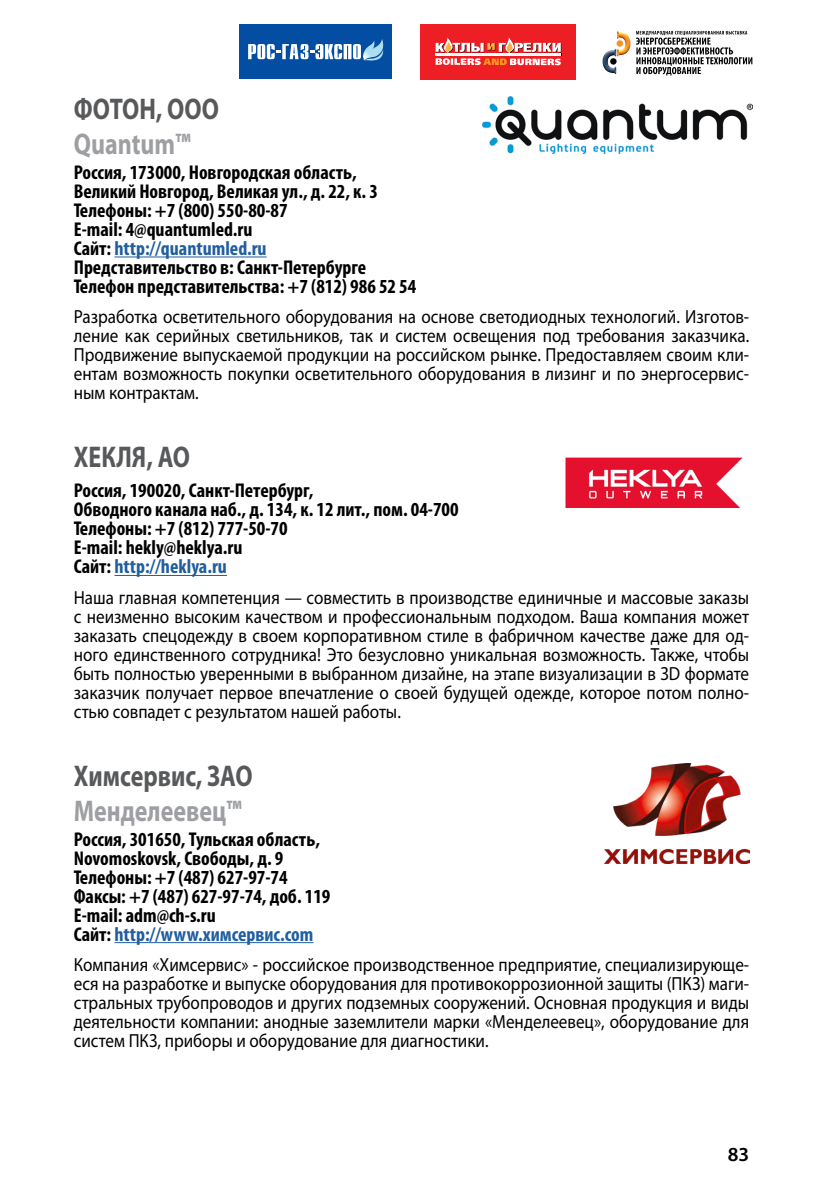
<style>
.page{position:relative;width:823px;height:1191px;background:#fff}
.page>*{position:absolute;margin:0;border:0;box-sizing:border-box;transform-origin:0 0}
.t1{font:700 30px "Myriad Pro";color:#58595b;scale:.8 1}
.t2{font:700 30px "Myriad Pro";color:#9d9fa2;scale:.8 1}
.t3{font:700 condensed 20px/19px "Myriad Pro";color:#000}
.t4{font:600 20px "Myriad Pro";color:#000}
.t5{font:19px/19px "Myriad Pro";color:#000;text-align:justify;scale:.9 1}
.s1{color:#215e9e}
</style>
<div class="page">
<div style="left:239px;top:25px;width:152px;height:54px;background:#034ea2"></div>
<svg style="left:248px;top:39px;width:135px;height:22px"></svg>
<div style="left:420px;top:25px;width:156px;height:55px;background:#ed1e24"></div>
<svg style="left:435px;top:37px;width:126px;height:28px"></svg>
<img style="left:602px;top:48px;width:14px;height:26px">
<img style="left:616px;top:31px;width:14px;height:25px">
<div style="left:616px;top:40px;width:6px;height:7px;background:#f79421;border-radius:50%"></div>
<svg style="left:609px;top:58px;width:7px;height:7px"></svg>
<svg style="left:636px;top:31px;width:116px;height:45px"></svg>
<hr style="left:114px;top:256px;width:152px;height:1px;background:#215e9e">
<hr style="left:114px;top:575px;width:113px;height:1px;background:#215e9e">
<hr style="left:114px;top:942px;width:199px;height:1px;background:#215e9e">
<img style="left:565px;top:457px;width:178px;height:50px">
<img style="left:604px;top:763px;width:144px;height:100px">
<img style="left:482px;top:96px;width:270px;height:57px">
<h1 class="t1" style="left:74px;top:89px;width:183px">ФОТОН, ООО</h1>
<h1 class="t2" style="left:74px;top:125px;width:148px">Quantum™</h1>
<p class="t3" style="left:74px;top:162px;width:344px">Россия, 173000, Новгородская область, Великий Новгород, Великая ул., д. 22, к. 3<br>Телефоны: +7 (800) 550-80-87<br>E-mail: 4@quantumled.ru<br>Сайт: <span class="s1">http://quantumled.ru<br></span>Представительство в: Санкт-Петербурге Телефон представительства: +7 (812) 986 52 54</p>
<p class="t5" style="left:74px;top:307px;width:751px">Разработка осветительного оборудования на основе светодиодных технологий. Изготов&shy;ление как серийных светильников, так и систем освещения под требования заказчика.<br>Продвижение выпускаемой продукции на российском рынке. Предоставляем своим кли&shy;ентам возможность покупки осветительного оборудования в лизинг и по энергосервис&shy;ным контрактам.</p>
<h1 class="t1" style="left:74px;top:437px;width:147px">ХЕКЛЯ, АО</h1>
<p class="t3" style="left:74px;top:481px;width:386px">Россия, 190020, Санкт-Петербург,<br>Обводного канала наб., д. 134, к. 12 лит., пом. 04-700<br>Телефоны: +7 (812) 777-50-70<br>E-mail: hekly@heklya.ru<br>Сайт: <span class="s1">http://heklya.ru</span></p>
<p class="t5" style="left:74px;top:587px;width:751px">Наша главная компетенция — совместить в производстве единичные и массовые заказы с неизменно высоким качеством и профессиональным подходом. Ваша компания может заказать спецодежду в своем корпоративном стиле в фабричном качестве даже для од&shy;ного единственного сотрудника! Это безусловно уникальная возможность. Также, чтобы быть полностью уверенными в выбранном дизайне, на этапе визуализации в ЗD формате заказчик получает первое впечатление о своей будущей одежде, которое потом полно&shy;стью совпадет с результатом нашей работы.</p>
<h1 class="t1" style="left:74px;top:756px;width:225px">Химсервис, ЗАО</h1>
<h1 class="t2" style="left:74px;top:791px;width:211px">Менделеевец™</h1>
<p class="t3" style="left:74px;top:829px;width:258px">Россия, 301650, Тульская область,<br>Novomoskovsk, Свободы, д. 9<br>Телефоны: +7 (487) 627-97-74<br>Факсы: +7 (487) 627-97-74, доб. 119<br>E-mail: adm@ch-s.ru<br>Сайт: <span class="s1">http://www.химсервис.com</span></p>
<p class="t5" style="left:74px;top:954px;width:751px">Компания «Химсервис» - российское производственное предприятие, специализирующе&shy;еся на разработке и выпуске оборудования для противокоррозионной защиты (ПКЗ) маги&shy;стральных трубопроводов и других подземных сооружений. Основная продукция и виды деятельности компании: анодные заземлители марки «Менделеевец», оборудование для систем ПКЗ, приборы и оборудование для диагностики.</p>
<p class="t4" style="left:727px;top:1141px;width:23px">83</p>
</div>
